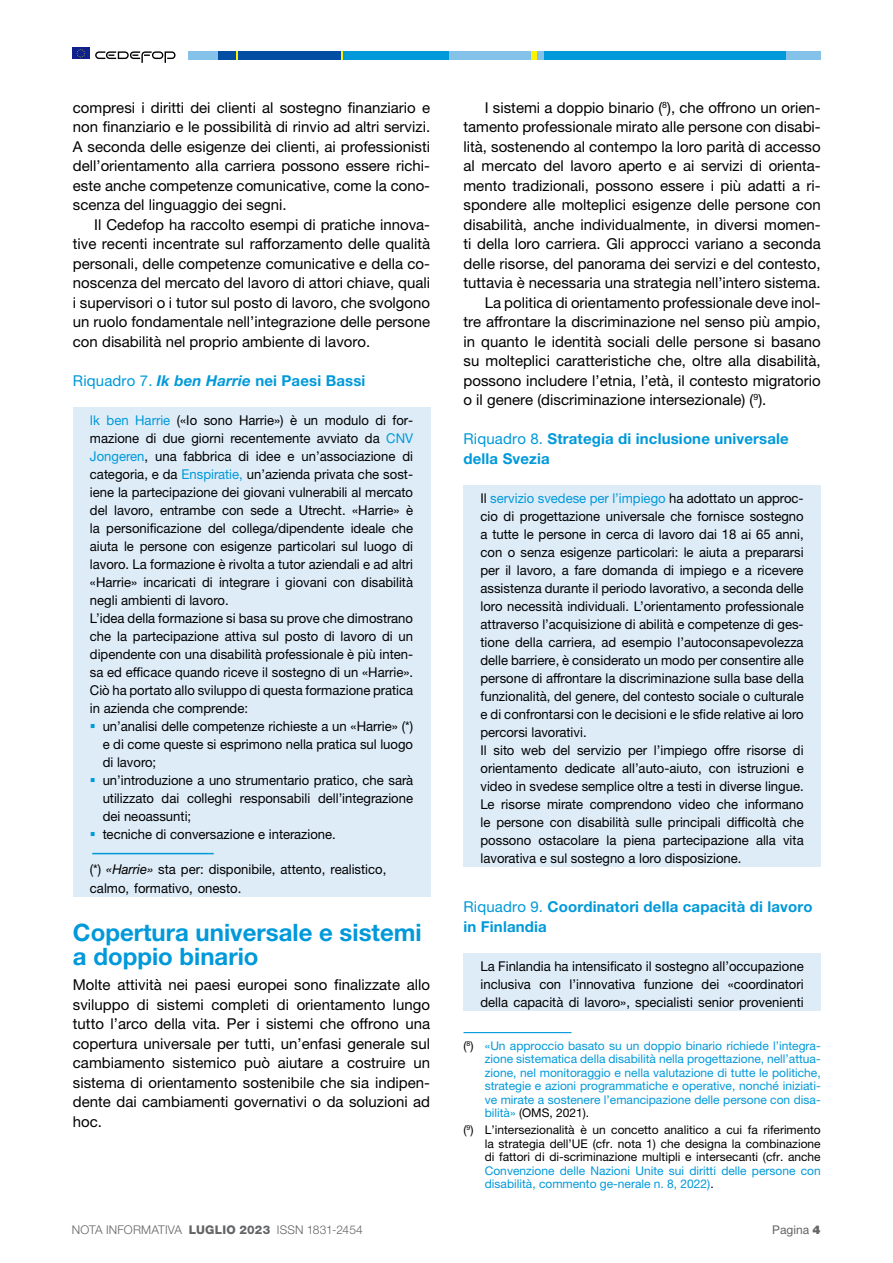
<style>
.page{position:relative;width:893px;height:1263px;background:#fff}
.page>*{position:absolute;margin:0;border:0;box-sizing:border-box;transform-origin:0 0}
.t1{font:700 24px/24px "Helvetica Neue LTW1 G";color:#0099da}
.t2{font:15px/19.5px "Helvetica Neue LTW1 G";color:#000;text-align:justify}
.t3{font:700 15px/19.5px "Helvetica Neue LTW1 G";letter-spacing:.01em;color:#0099da}
.t4{font:13.5px/18px "Helvetica Neue LTW1 G";color:#000}
.t5{font:12px/13.5px "Helvetica Neue LTW1 G";color:#0099da;text-align:justify}
.t6{font:12px/13.5px "Helvetica Neue LTW1 G";color:#000;text-align:justify}
.t7{font:300 12px "Helvetica Neue LTW1 G";letter-spacing:.01em;color:#636466}
.t8{font:12px "Helvetica Neue LTW1 G";color:#636466}
.s1{font-weight:400}
.s2{font-style:italic}
.s3{color:#0099da}
.s4{font-weight:800}
.s5{color:#000}
.s6{font-weight:900}
</style>
<div class="page">
<div style="left:188px;top:51px;width:31px;height:9px;background:#84c2ea"></div>
<div style="left:343px;top:51px;width:106px;height:9px;background:#0099da"></div>
<div style="left:449px;top:51px;width:82px;height:9px;background:#84c2ea"></div>
<div style="left:531px;top:51px;width:6px;height:9px;background:#fff200"></div>
<div style="left:543px;top:51px;width:243px;height:9px;background:#0099da"></div>
<div style="left:537px;top:51px;width:6px;height:9px;background:#84c2ea"></div>
<div style="left:219px;top:51px;width:18px;height:9px;background:#034ea2"></div>
<svg style="left:237px;top:51px;width:2px;height:9px"></svg>
<svg style="left:341px;top:51px;width:2px;height:9px"></svg>
<div style="left:239px;top:51px;width:102px;height:9px;background:#034ea2"></div>
<div style="left:786px;top:51px;width:35px;height:9px;background:#84c2ea"></div>
<div style="left:72px;top:48px;width:17px;height:11px;background:#0f218c"></div>
<svg style="left:77px;top:49px;width:8px;height:9px"></svg>
<svg style="left:95px;top:51px;width:81px;height:12px"></svg>
<div style="left:73px;top:407px;width:357px;height:202px;background:#deecf8"></div>
<div style="left:73px;top:605px;width:357px;height:112px;background:#deecf8"></div>
<div style="left:73px;top:713px;width:357px;height:58px;background:#deecf8"></div>
<div style="left:73px;top:767px;width:357px;height:58px;background:#deecf8"></div>
<div style="left:73px;top:821px;width:357px;height:22px;background:#deecf8"></div>
<div style="left:73px;top:839px;width:357px;height:22px;background:#deecf8"></div>
<div style="left:73px;top:857px;width:357px;height:40px;background:#deecf8"></div>
<div style="left:463px;top:485px;width:358px;height:256px;background:#deecf8"></div>
<div style="left:463px;top:737px;width:358px;height:130px;background:#deecf8"></div>
<div style="left:463px;top:953px;width:358px;height:58px;background:#deecf8"></div>
<hr style="left:463px;top:1032px;width:108px;height:1px;background:#0099da">
<hr style="left:92px;top:853px;width:122px;height:1px;background:#0099da">
<p class="t2" style="left:73px;top:97px;width:359px">compresi i diritti dei clienti al sostegno finanziario e non finanziario e le possibilità di rinvio ad altri servizi.<br>A seconda delle esigenze dei clienti, ai professionisti dell’orientamento alla carriera possono essere richi&shy;este anche competenze comunicative, come la cono&shy;scenza del linguaggio dei segni.</p>
<p class="t2" style="left:73px;top:214px;width:359px;text-indent:21px">Il Cedefop ha raccolto esempi di pratiche innova&shy;tive recenti incentrate sul rafforzamento delle qualità personali, delle competenze comunicative e della co&shy;noscenza del mercato del lavoro di attori chiave, quali i supervisori o i tutor sul posto di lavoro, che svolgono un ruolo fondamentale nell’integrazione delle persone con disabilità nel proprio ambiente di lavoro.</p>
<p class="t3" style="left:73px;top:370px;width:294px"><span class="s1">Riquadro 7.</span> <span class="s2">Ik ben Harrie</span> nei Paesi Bassi</p>
<p class="t4" style="left:90px;top:411px;width:325px"><span class="s3">Ik ben Harrie</span> («Io sono Harrie») è un modulo di for&shy;mazione di due giorni recentemente avviato da <span class="s3">CNV Jongeren</span>, una fabbrica di idee e un’associazione di categoria, e da <span class="s3">Enspiratie,</span> un’azienda privata che sost&shy;iene la partecipazione dei giovani vulnerabili al mercato del lavoro, entrambe con sede a Utrecht. «Harrie» è la personificazione del collega/dipendente ideale che aiuta le persone con esigenze particolari sul luogo di lavoro. La formazione è rivolta a tutor aziendali e ad altri «Harrie» incaricati di integrare i giovani con disabilità negli ambienti di lavoro.<br>L’idea della formazione si basa su prove che dimostrano che la partecipazione attiva sul posto di lavoro di un dipendente con una disabilità professionale è più inten&shy;sa ed efficace quando riceve il sostegno di un «Harrie».<br>Ciò ha portato allo sviluppo di questa formazione pratica in azienda che comprende:</p>
<p class="t4" style="left:103px;top:717px;width:312px">un’analisi delle competenze richieste a un «Harrie» (*) e di come queste si esprimono nella pratica sul luogo di lavoro;<br>un’introduzione a uno strumentario pratico, che sarà utilizzato dai colleghi responsabili dell’integrazione dei neoassunti;<br>tecniche di conversazione e interazione.</p>
<p class="t4" style="left:90px;top:859px;width:298px;line-height:19.2px">(*) <span class="s2">«Harrie»</span> sta per: disponibile, attento, realistico, calmo, formativo, onesto.</p>
<h1 class="t1" style="left:73px;top:920px;width:350px">Copertura universale e sistemi a doppio binario</h1>
<p class="t2" style="left:73px;top:975px;width:359px">Molte attività nei paesi europei sono finalizzate allo sviluppo di sistemi completi di orientamento lungo tutto l’arco della vita. Per i sistemi che offrono una copertura universale per tutti, un’enfasi generale sul cambiamento sistemico può aiutare a costruire un sistema di orientamento sostenibile che sia indipen&shy;dente dai cambiamenti governativi o da soluzioni ad hoc.</p>
<p class="t7" style="left:72px;top:1223px;width:292px">NOTA INFORMATIVA <span class="s4">LUGLIO 2023</span> ISSN 1831-2454</p>
<p class="t2" style="left:485px;top:97px;width:337px">I sistemi a doppio binario (<sup>8</sup>), che offrono un orien-</p>
<p class="t2" style="left:463px;top:117px;width:359px">tamento professionale mirato alle persone con disabi-</p>
<p class="t2" style="left:463px;top:136px;width:359px">lità, sostenendo al contempo la loro parità di accesso</p>
<p class="t2" style="left:463px;top:156px;width:359px">al mercato del lavoro aperto e ai servizi di orienta-</p>
<p class="t2" style="left:463px;top:175px;width:359px">mento tradizionali, possono essere i più adatti a ri-</p>
<p class="t2" style="left:463px;top:195px;width:359px">spondere alle molteplici esigenze delle persone con</p>
<p class="t2" style="left:463px;top:214px;width:359px">disabilità, anche individualmente, in diversi momen-</p>
<p class="t2" style="left:463px;top:234px;width:359px">ti della loro carriera. Gli approcci variano a seconda</p>
<p class="t2" style="left:463px;top:253px;width:359px">delle risorse, del panorama dei servizi e del contesto,</p>
<p class="t2" style="left:463px;top:273px;width:359px">tuttavia è necessaria una strategia nell’intero sistema.</p>
<p class="t2" style="left:485px;top:292px;width:337px">La politica di orientamento professionale deve inol-</p>
<p class="t2" style="left:463px;top:312px;width:359px">tre affrontare la discriminazione nel senso più ampio,</p>
<p class="t2" style="left:463px;top:331px;width:359px">in quanto le identità sociali delle persone si basano</p>
<p class="t2" style="left:463px;top:351px;width:359px">su molteplici caratteristiche che, oltre alla disabilità,</p>
<p class="t2" style="left:463px;top:370px;width:359px">possono includere l’etnia, l’età, il contesto migratorio</p>
<p class="t2" style="left:463px;top:390px;width:304px">o il genere (discriminazione intersezionale) (<sup>9</sup>).</p>
<p class="t3" style="left:463px;top:429px;width:327px"><span class="s1">Riquadro 8.</span> Strategia di inclusione universale della Svezia</p>
<p class="t4" style="left:480px;top:489px;width:325px">Il <span class="s3">servizio svedese per l’impiego</span> ha adottato un approc&shy;cio di progettazione universale che fornisce sostegno a tutte le persone in cerca di lavoro dai 18 ai 65 anni, con o senza esigenze particolari: le aiuta a prepararsi per il lavoro, a fare domanda di impiego e a ricevere assistenza durante il periodo lavorativo, a seconda delle loro necessità individuali. L’orientamento professionale attraverso l’acquisizione di abilità e competenze di ges&shy;tione della carriera, ad esempio l’autoconsapevolezza delle barriere, è considerato un modo per consentire alle persone di affrontare la discriminazione sulla base della funzionalità, del genere, del contesto sociale o culturale e di confrontarsi con le decisioni e le sfide relative ai loro percorsi lavorativi.<br>Il sito web del servizio per l’impiego offre risorse di orientamento dedicate all’auto-aiuto, con istruzioni e video in svedese semplice oltre a testi in diverse lingue.<br>Le risorse mirate comprendono video che informano le persone con disabilità sulle principali difficoltà che possono ostacolare la piena partecipazione alla vita lavorativa e sul sostegno a loro disposizione.</p>
<p class="t3" style="left:463px;top:897px;width:351px"><span class="s1">Riquadro 9.</span> Coordinatori della capacità di lavoro in Finlandia</p>
<p class="t4" style="left:480px;top:957px;width:325px;text-align:justify">La Finlandia ha intensificato il sostegno all’occupazione inclusiva con l’innovativa funzione dei «coordinatori della capacità di lavoro», specialisti senior provenienti</p>
<p class="t5" style="left:485px;top:1038px;width:337px;text-indent:-21px"><span class="s5">(</span><sup>8</sup><span class="s5">)</span> «Un approccio basato su un doppio binario richiede l’integra&shy;zione sistematica della disabilità nella progettazione, nell’attua&shy;zione, nel monitoraggio e nella valutazione di tutte le politiche, strategie e azioni programmatiche e operative, nonché iniziati&shy;ve mirate a sostenere l’emancipazione delle persone con disa&shy;bilità» <span class="s5">(OMS, 2021).</span></p>
<p class="t6" style="left:485px;top:1123px;width:337px;text-indent:-21px">(<sup>9</sup>) L’intersezionalità è un concetto analitico a cui fa riferimento la strategia dell’UE (cfr. nota 1) che designa la combinazione di fattori di di-scriminazione multipli e intersecanti (cfr. anche</p>
<p class="t5" style="left:485px;top:1163px;width:337px">Convenzione delle Nazioni Unite sui diritti delle persone con disabilità, commento ge-nerale n. 8, 2022)<span class="s5">.</span></p>
<p class="t8" style="left:772px;top:1223px;width:50px">Pagina <span class="s6">4</span></p>
</div>
